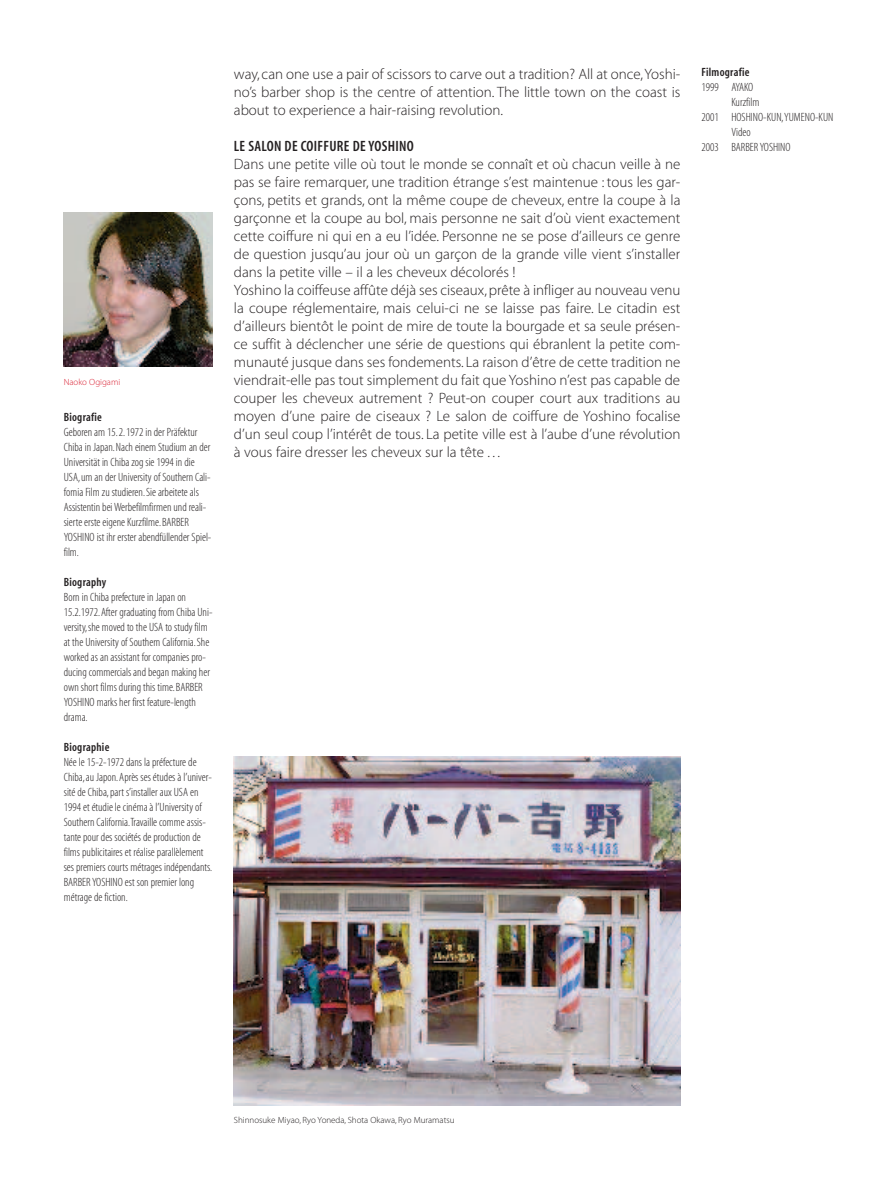
<style>
.page{position:relative;width:893px;height:1191px;background:#fff}
.page>*{position:absolute;margin:0;border:0;box-sizing:border-box;transform-origin:0 0}
.t1{font:15px/18px "Myriad MM 215 600";color:#231f20;text-align:justify}
.t2{font:15px "Myriad MM 565 300";letter-spacing:.02em;color:#231f20}
.t3{font:12px/15px "Myriad MM 215 300";color:#231f20}
.t4{font:12px "Myriad MM 565 300";letter-spacing:.02em;color:#231f20}
.t5{font:9px "Myriad MM 215 600";color:#231f20}
.t6{font:9px "Myriad MM 215 600";color:#da2032}
</style>
<div class="page">
<img style="left:63px;top:212px;width:618px;height:894px">
<p class="t6" style="left:64px;top:378px;width:58px">Naoko Ogigami</p>
<p class="t4" style="left:64px;top:412px;width:40px">Biografie</p>
<p class="t3" style="left:64px;top:425px;width:149px">Geboren am 15.2.1972 in der Präfektur Chiba in Japan.Nach einem Studium an der Universität in Chiba zog sie 1994 in die USA,um an der University of Southern Cali&shy;fornia Film zu studieren.Sie arbeitete als Assistentin bei Werbefilmfirmen und reali&shy;sierte erste eigene Kurzfilme.BARBER YOSHINO ist ihr erster abendfüllender Spiel&shy;film.</p>
<p class="t4" style="left:64px;top:577px;width:44px">Biography</p>
<p class="t3" style="left:64px;top:590px;width:150px">Born in Chiba prefecture in Japan on 15.2.1972.After graduating from Chiba Uni&shy;versity,she moved to the USA to study film at the University of Southern California.She worked as an assistant for companies pro&shy;ducing commercials and began making her own short films during this time.BARBER YOSHINO marks her first feature-length drama.</p>
<p class="t4" style="left:64px;top:742px;width:47px">Biographie</p>
<p class="t3" style="left:64px;top:755px;width:150px">Née le 15-2-1972 dans la préfecture de Chiba,au Japon.Après ses études à l’univer&shy;sité de Chiba,part s’installer aux USA en 1994 et étudie le cinéma à l’University of Southern California.Travaille comme assis&shy;tante pour des sociétés de production de films publicitaires et réalise parallèlement ses premiers courts métrages indépendants.<br>BARBER YOSHINO est son premier long métrage de fiction.</p>
<p class="t1" style="left:234px;top:66px;width:448px">way, can one use a pair of scissors to carve out a tradition? All at once,Yoshi&shy;no’s barber shop is the centre of attention. The little town on the coast is about to experience a hair-raising revolution.</p>
<p class="t2" style="left:234px;top:140px;width:182px">LE SALON DE COIFFURE DE YOSHINO</p>
<p class="t1" style="left:234px;top:156px;width:448px;text-align:left">Dans une petite ville où tout le monde se connaît et où chacun veille à ne pas se faire remarquer, une tradition étrange s’est maintenue : tous les gar&shy;çons, petits et grands, ont la même coupe de cheveux, entre la coupe à la garçonne et la coupe au bol, mais personne ne sait d’où vient exactement cette coiffure ni qui en a eu l’idée. Personne ne se pose d’ailleurs ce genre de question jusqu’au jour où un garçon de la grande ville vient s’installer dans la petite ville – il a les cheveux décolorés !<br>Yoshino la coiffeuse affûte déjà ses ciseaux, prête à infliger au nouveau venu la coupe réglementaire, mais celui-ci ne se laisse pas faire. Le citadin est d’ailleurs bientôt le point de mire de toute la bourgade et sa seule présen&shy;ce suffit à déclencher une série de questions qui ébranlent la petite com&shy;munauté jusque dans ses fondements. La raison d’être de cette tradition ne viendrait-elle pas tout simplement du fait que Yoshino n’est pas capable de couper les cheveux autrement ? Peut-on couper court aux traditions au moyen d’une paire de ciseaux ? Le salon de coiffure de Yoshino focalise d’un seul coup l’intérêt de tous. La petite ville est à l’aube d’une révolution à vous faire dresser les cheveux sur la tête . . .</p>
<p class="t4" style="left:702px;top:67px;width:49px">Filmografie</p>
<p class="t3" style="left:702px;top:80px;width:53px">1999 AYAKO</p>
<p class="t3" style="left:731px;top:95px;width:29px">Kurzfilm</p>
<p class="t3" style="left:702px;top:110px;width:133px">2001 HOSHINO-KUN,YUMENO-KUN</p>
<p class="t3" style="left:731px;top:125px;width:21px">Video</p>
<p class="t3" style="left:702px;top:140px;width:90px">2003 BARBER YOSHINO</p>
<p class="t5" style="left:234px;top:1116px;width:222px">Shinnosuke Miyao, Ryo Yoneda, Shota Okawa, Ryo Muramatsu</p>
</div>
